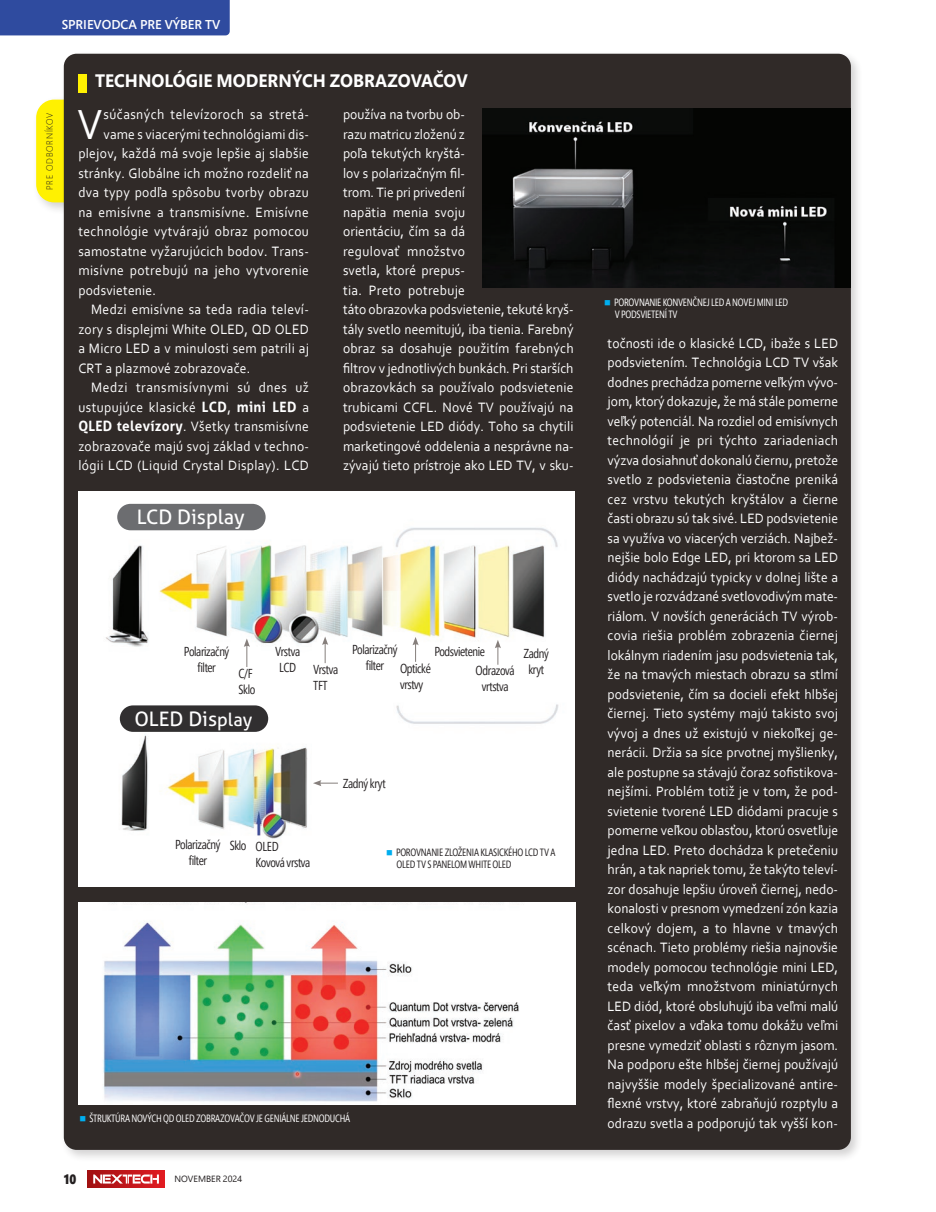
<style>
.page{position:relative;width:936px;height:1212px;background:#fff}
.page>*{position:absolute;margin:0;border:0;box-sizing:border-box;transform-origin:0 0}
.t1{font:44.1px "Corbel";color:#fff;scale:.95 1}
.t2{font:19.95px "Aller";color:#fff}
.t3{font:700 18px "Segoe Pro";color:#fff;scale:.95 1}
.t4{font:14.25px/19.5px "Corbel";letter-spacing:.015em;color:#fff;scale:.95 1}
.t5{font:14.25px "Corbel";letter-spacing:.04em;color:#fff;scale:.95 1}
.t6{font:13.5px "Segoe UI Black";color:#231f20;scale:.85 1}
.t7{font:12.9px/16px "Segoe Pro Cond";letter-spacing:-.03em;color:#231f20;text-align:center;scale:.95 1}
.t8{font:600 12.75px "Segoe Pro";color:#fff}
.t9{font:10.5px/12px "Segoe Pro Cond";letter-spacing:-.03em;color:#fff;scale:.95 1}
.t10{font:10.5px/12px "Segoe Pro Cond";letter-spacing:-.03em;color:#231f20;scale:.95 1}
.t11{font:300 9px "Segoe Pro";letter-spacing:.09em;color:#231f20;scale:.95 1}
.t12{font:9px "Segoe Pro Display";color:#231f20}
.s1{font-family:"Aller";font-weight:700}
.s2{font-size:18.15px}
.s3{color:#00aeef}
</style>
<div class="page">
<div style="left:0;top:0;width:230px;height:35px;background:#2f4b9f"></div>
<div style="left:88px;top:1170px;width:76px;height:17px;background:linear-gradient(to right,#a11112,#df1b21)"></div>
<svg style="left:93px;top:1174px;width:66px;height:9px"></svg>
<div style="left:32px;top:96px;width:182px;height:119px;background:#231f20;opacity:.2"></div>
<div style="left:36px;top:100px;width:165px;height:102px;background:#fff101;border-radius:18px"></div>
<div style="left:60px;top:50px;width:803px;height:1112px;background:#231f20;opacity:.2"></div>
<div style="left:64px;top:54px;width:786px;height:1096px;background:#302a28;border-radius:13px"></div>
<div style="left:78px;top:75px;width:9px;height:18px;background:#fff101"></div>
<img style="left:482px;top:108px;width:368px;height:180px">
<div style="left:78px;top:902px;width:497px;height:203px;background:#fff"></div>
<img style="left:103px;top:902px;width:416px;height:200px">
<div style="left:78px;top:491px;width:497px;height:396px;background:#fff"></div>
<img style="left:106px;top:503px;width:453px;height:336px">
<div style="left:117px;top:504px;width:148px;height:26px;background:#6c6d70;border-radius:13px"></div>
<div style="left:120px;top:705px;width:148px;height:27px;background:#312f30;border-radius:13px"></div>
<svg style="left:244px;top:638px;width:6px;height:29px"></svg>
<svg style="left:322px;top:636px;width:6px;height:27px"></svg>
<svg style="left:412px;top:637px;width:6px;height:25px"></svg>
<svg style="left:495px;top:640px;width:6px;height:25px"></svg>
<svg style="left:313px;top:780px;width:25px;height:6px"></svg>
<p class="t8" style="left:62px;top:16px;width:160px">SPRIEVODCA PRE VÝBER TV</p>
<p class="t3" style="left:95px;top:68px;width:394px">TECHNOLÓGIE MODERNÝCH ZOBRAZOVAČOV</p>
<p class="t11" style="left:43px;top:190px;width:83px;rotate:-90deg">PRE ODBORNÍKOV</p>
<h1 class="t1" style="left:78px;top:97px;width:28px">V</h1>
<p class="t4" style="left:104px;top:104px;width:217px">súčasných televízoroch sa stretá-</p>
<p class="t4" style="left:104px;top:124px;width:217px">vame s viacerými technológiami dis-</p>
<p class="t4" style="left:78px;top:143px;width:244px">plejov, každá má svoje lepšie aj slabšie</p>
<p class="t4" style="left:78px;top:163px;width:244px">stránky. Globálne ich možno rozdeliť na</p>
<p class="t4" style="left:78px;top:182px;width:244px">dva typy podľa spôsobu tvorby obrazu</p>
<p class="t4" style="left:78px;top:202px;width:244px">na emisívne a transmisívne. Emisívne</p>
<p class="t4" style="left:78px;top:221px;width:244px">technológie vytvárajú obraz pomocou</p>
<p class="t4" style="left:78px;top:241px;width:244px">samostatne vyžarujúcich bodov. Trans-</p>
<p class="t4" style="left:78px;top:260px;width:244px">misívne potrebujú na jeho vytvorenie</p>
<p class="t4" style="left:78px;top:280px;width:83px">podsvietenie.</p>
<p class="t4" style="left:91px;top:299px;width:231px">Medzi emisívne sa teda radia televí-</p>
<p class="t4" style="left:78px;top:319px;width:244px">zory s displejmi White OLED, QD OLED</p>
<p class="t4" style="left:78px;top:338px;width:244px">a Micro LED a v minulosti sem patrili aj</p>
<p class="t4" style="left:78px;top:358px;width:182px">CRT a plazmové zobrazovače.</p>
<p class="t5" style="left:91px;top:378px;width:231px">Medzi transmisívnymi sú dnes už</p>
<p class="t4" style="left:78px;top:397px;width:244px">ustupujúce klasické <span class="s1">LCD</span>, <span class="s1">mini LED</span> a</p>
<p class="t4" style="left:78px;top:416px;width:244px"><span class="s1">QLED televízory</span>. Všetky transmisívne</p>
<p class="t4" style="left:78px;top:436px;width:244px">zobrazovače majú svoj základ v techno-</p>
<p class="t4" style="left:78px;top:455px;width:244px">lógii LCD (Liquid Crystal Display). LCD</p>
<h2 class="t2" style="left:137px;top:505px;width:109px">LCD Display</h2>
<p class="t4" style="left:343px;top:104px;width:244px">používa na tvorbu ob-<br>razu matricu zloženú z<br>poľa tekutých kryštá-<br>lov s polarizačným fil-<br>trom. Tie pri privedení<br>napätia menia svoju<br>orientáciu, čím sa dá<br>regulovať množstvo<br>svetla, ktoré prepus-<br>tia. Preto potrebuje<br>táto obrazovka podsvietenie, tekuté kryš&shy;tály svetlo neemitujú, iba tienia. Farebný obraz sa dosahuje použitím farebných filtrov v jednotlivých bunkách. Pri starších obrazovkách sa používalo podsvietenie trubicami CCFL. Nové TV používajú na podsvietenie LED diódy. Toho sa chytili marketingové oddelenia a nesprávne na&shy;zývajú tieto prístroje ako LED TV, v sku-</p>
<p class="t7" style="left:184px;top:643px;width:49px">Polarizačný filter</p>
<p class="t7" style="left:238px;top:666px;width:19px;text-align:left">C/F<br>Sklo</p>
<h2 class="t2" style="left:134px;top:707px;width:119px">OLED Dis<span class="s2">play</span></h2>
<p class="t7" style="left:275px;top:643px;width:28px">Vrstva<br>LCD</p>
<p class="t7" style="left:313px;top:661px;width:28px;text-align:left">Vrstva<br>TFT</p>
<p class="t7" style="left:352px;top:641px;width:49px">Polarizačný filter</p>
<p class="t7" style="left:475px;top:642px;width:43px;line-height:19px;text-align:left;text-indent:-41px">Podsvietenie<br>Odrazová</p>
<p class="t7" style="left:481px;top:678px;width:30px">vrtstva</p>
<p class="t7" style="left:523px;top:646px;width:28px">Zadný</p>
<p class="t7" style="left:400px;top:660px;width:34px">Optické</p>
<p class="t7" style="left:528px;top:662px;width:18px">kryt</p>
<p class="t7" style="left:400px;top:676px;width:26px">vrstvy</p>
<p class="t7" style="left:343px;top:776px;width:46px">Zadný kryt</p>
<p class="t7" style="left:175px;top:837px;width:49px">Polarizačný filter</p>
<p class="t7" style="left:255px;top:838px;width:59px;line-height:16.5px;text-align:left;text-indent:-26px">Sklo OLED<br>Kovová vrstva</p>
<p class="t10" style="left:396px;top:846px;width:169px;text-indent:-10px"><span class="s3">■</span> POROVNANIE ZLOŽENIA KLASICKÉHO LCD TV A<br>OLED TV S PANELOM WHITE OLED</p>
<p class="t9" style="left:79px;top:1112px;width:286px"><span class="s3">■</span> ŠTRUKTÚRA NOVÝCH QD OLED ZOBRAZOVAČOV JE GENIÁLNE JEDNODUCHÁ</p>
<p class="t6" style="left:64px;top:1169px;width:16px">10</p>
<p class="t12" style="left:174px;top:1172px;width:69px">NOVEMBER 2024</p>
<p class="t9" style="left:614px;top:296px;width:184px;text-indent:-10px"><span class="s3">■</span> POROVNANIE KONVENČNEJ LED A NOVEJ MINI LED<br>V PODSVIETENÍ TV</p>
<p class="t4" style="left:607px;top:333px;width:244px;text-align:justify">točnosti ide o klasické LCD, ibaže s LED podsvietením. Technológia LCD TV však dodnes prechádza pomerne veľkým vývo&shy;jom, ktorý dokazuje, že má stále pomerne veľký potenciál. Na rozdiel od emisívnych technológií je pri týchto zariadeniach výzva dosiahnuť dokonalú čiernu, pretože svetlo z podsvietenia čiastočne preniká cez vrstvu tekutých kryštálov a čierne časti obrazu sú tak sivé. LED podsvietenie sa využíva vo viacerých verziách. Najbež&shy;nejšie bolo Edge LED, pri ktorom sa LED diódy nachádzajú typicky v dolnej lište a svetlo je rozvádzané svetlovodivým mate&shy;riálom. V novších generáciách TV výrob&shy;covia riešia problém zobrazenia čiernej lokálnym riadením jasu podsvietenia tak, že na tmavých miestach obrazu sa stlmí podsvietenie, čím sa docieli efekt hlbšej čiernej. Tieto systémy majú takisto svoj vývoj a dnes už existujú v niekoľkej ge&shy;nerácii. Držia sa síce prvotnej myšlienky, ale postupne sa stávajú čoraz sofistikova&shy;nejšími. Problém totiž je v tom, že pod&shy;svietenie tvorené LED diódami pracuje s pomerne veľkou oblasťou, ktorú osvetľuje jedna LED. Preto dochádza k pretečeniu hrán, a tak napriek tomu, že takýto televí&shy;zor dosahuje lepšiu úroveň čiernej, nedo&shy;konalosti v presnom vymedzení zón kazia celkový dojem, a to hlavne v tmavých scénach. Tieto problémy riešia najnovšie modely pomocou technológie mini LED, teda veľkým množstvom miniatúrnych LED diód, ktoré obsluhujú iba veľmi malú časť pixelov a vďaka tomu dokážu veľmi presne vymedziť oblasti s rôznym jasom.<br>Na podporu ešte hlbšej čiernej používajú najvyššie modely špecializované antire&shy;flexné vrstvy, ktoré zabraňujú rozptylu a odrazu svetla a podporujú tak vyšší kon-</p>
</div>
